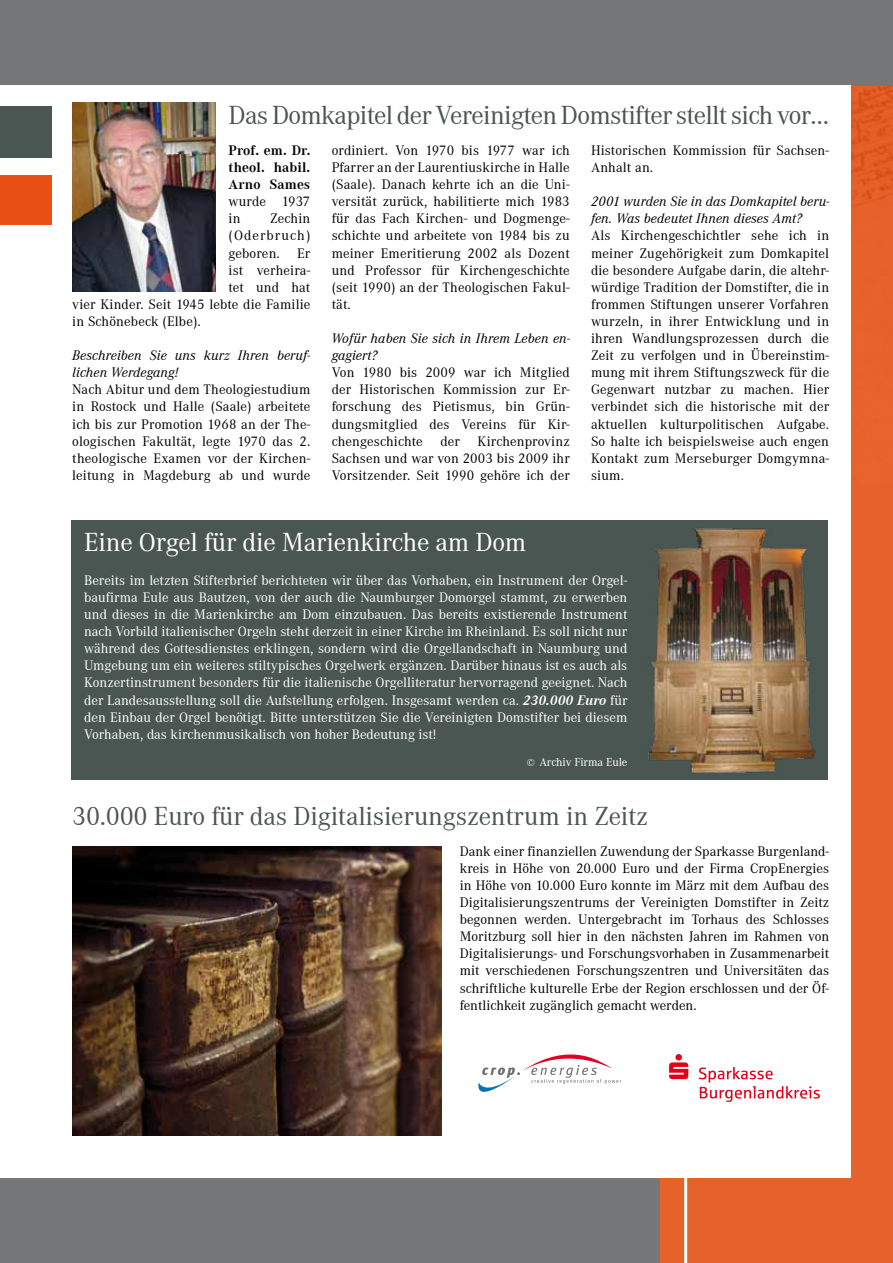
<style>
.page{position:relative;width:893px;height:1263px;background:#fff}
.page>*{position:absolute;margin:0;border:0;box-sizing:border-box;transform-origin:0 0}
.t1{font:27px "Corporate A";letter-spacing:-.025em;color:#4a5652}
.t2{font:27px "Corporate A";letter-spacing:-.01em;color:#fff}
.t3{font:14.25px/17.1px "Corporate A";letter-spacing:.01em;color:#000;text-align:justify}
.t4{font:14.25px/17.1px "Corporate A";color:#fff;text-align:justify}
.t5{font:italic 14.25px/17.1px "Corporate A";letter-spacing:.01em;color:#000}
.t6{font:700 14.25px/17.1px "Corporate A";letter-spacing:.01em;color:#000;text-align:justify}
.t7{font:14.25px "Corporate A";letter-spacing:.075em;color:#000}
.t8{font:12px "Corporate A";letter-spacing:-.01em;color:#fff}
.s1{font-weight:700;font-style:italic}
.s2{font-size:10.5px}
</style>
<div class="page">
<div style="left:657px;top:0;width:236px;height:1263px;background:#e6622b"></div>
<hr style="left:684px;top:0;width:3px;height:1263px;background:#fff">
<div style="left:0;top:1178px;width:659px;height:85px;background:#767778"></div>
<div style="left:0;top:0;width:893px;height:85px;background:#767778"></div>
<div style="left:0;top:85px;width:850px;height:1093px;background:#fff"></div>
<div style="left:0;top:106px;width:51px;height:52px;background:#4a5652"></div>
<div style="left:0;top:175px;width:51px;height:50px;background:#e85113"></div>
<div style="left:71px;top:520px;width:757px;height:259px;background:#4a5652"></div>
<img style="left:648px;top:528px;width:168px;height:245px">
<img style="left:72px;top:103px;width:144px;height:188px">
<img style="left:72px;top:846px;width:370px;height:289px">
<svg style="left:478px;top:1054px;width:143px;height:38px"></svg>
<svg style="left:669px;top:1054px;width:19px;height:25px"></svg>
<svg style="left:699px;top:1067px;width:121px;height:35px"></svg>
<h1 class="t1" style="left:229px;top:101px;width:602px">Das Domkapitel der Vereinigten Domstifter stellt sich vor…</h1>
<p class="t6" style="left:229px;top:142px;width:83px">Prof. em. Dr. theol. habil.<br>Arno Sames</p>
<p class="t3" style="left:229px;top:193px;width:83px">wurde 1937 in</p>
<p class="t3" style="left:270px;top:210px;width:42px">Zechin</p>
<p class="t7" style="left:229px;top:228px;width:83px">(Oderbruch)</p>
<p class="t3" style="left:229px;top:245px;width:83px">geboren. Er</p>
<p class="t3" style="left:229px;top:262px;width:83px">ist verheira-</p>
<p class="t3" style="left:229px;top:279px;width:83px">tet und hat</p>
<p class="t3" style="left:72px;top:296px;width:240px">vier Kinder. Seit 1945 lebte die Familie</p>
<p class="t3" style="left:72px;top:313px;width:130px">in Schönebeck (Elbe).</p>
<p class="t5" style="left:72px;top:347px;width:240px">Beschreiben Sie uns kurz Ihren beruf&shy;lichen Werdegang!</p>
<p class="t3" style="left:72px;top:381px;width:240px">Nach Abitur und dem Theologiestudium in Rostock und Halle (Saale) arbeitete ich bis zur Promotion 1968 an der The&shy;ologischen Fakultät, legte 1970 das 2. theologische Examen vor der Kirchen&shy;leitung in Magdeburg ab und wurde</p>
<p class="t3" style="left:332px;top:142px;width:240px">ordiniert. Von 1970 bis 1977 war ich Pfarrer an der Laurentiuskirche in Halle (Saale). Danach kehrte ich an die Uni&shy;versität zurück, habilitierte mich 1983 für das Fach Kirchen- und Dogmenge&shy;schichte und arbeitete von 1984 bis zu meiner Emeritierung 2002 als Dozent und Professor für Kirchengeschichte (seit 1990) an der Theologischen Fakul&shy;tät.</p>
<p class="t5" style="left:332px;top:330px;width:240px">Wofür haben Sie sich in Ihrem Leben en&shy;gagiert?</p>
<p class="t3" style="left:332px;top:364px;width:240px">Von 1980 bis 2009 war ich Mitglied der Historischen Kommission zur Er&shy;forschung des Pietismus, bin Grün&shy;dungsmitglied des Vereins für Kir&shy;chengeschichte der Kirchenprovinz Sachsen und war von 2003 bis 2009 ihr Vorsitzender. Seit 1990 gehöre ich der</p>
<p class="t3" style="left:591px;top:142px;width:240px">Historischen Kommission für Sachsen-<br>Anhalt an.</p>
<p class="t5" style="left:591px;top:193px;width:240px">2001 wurden Sie in das Domkapitel beru&shy;fen. Was bedeutet Ihnen dieses Amt?</p>
<p class="t3" style="left:591px;top:227px;width:240px">Als Kirchengeschichtler sehe ich in meiner Zugehörigkeit zum Domkapitel die besondere Aufgabe darin, die altehr&shy;würdige Tradition der Domstifter, die in frommen Stiftungen unserer Vorfahren wurzeln, in ihrer Entwicklung und in ihren Wandlungsprozessen durch die Zeit zu verfolgen und in Übereinstim&shy;mung mit ihrem Stiftungszweck für die Gegenwart nutzbar zu machen. Hier verbindet sich die historische mit der aktuellen kulturpolitischen Aufgabe.<br>So halte ich beispielsweise auch engen Kontakt zum Merseburger Domgymna&shy;sium.</p>
<h1 class="t2" style="left:84px;top:527px;width:444px">Eine Orgel für die Marienkirche am Dom</h1>
<p class="t4" style="left:84px;top:572px;width:545px">Bereits im letzten Stifterbrief berichteten wir über das Vorhaben, ein Instrument der Orgel&shy;baufirma Eule aus Bautzen, von der auch die Naumburger Domorgel stammt, zu erwerben und dieses in die Marienkirche am Dom einzubauen. Das bereits existierende Instrument nach Vorbild italienischer Orgeln steht derzeit in einer Kirche im Rheinland. Es soll nicht nur während des Gottesdienstes erklingen, sondern wird die Orgellandschaft in Naumburg und Umgebung um ein weiteres stiltypisches Orgelwerk ergänzen. Darüber hinaus ist es auch als Konzertinstrument besonders für die italienische Orgelliteratur hervorragend geeignet. Nach der Landesausstellung soll die Aufstellung erfolgen. Insgesamt werden ca. <span class="s1">230.000 Euro</span> für den Einbau der Orgel benötigt. Bitte unterstützen Sie die Vereinigten Domstifter bei diesem Vorhaben, das kirchenmusikalisch von hoher Bedeutung ist!</p>
<p class="t8" style="left:527px;top:755px;width:102px"><span class="s2">©</span> Archiv Firma Eule</p>
<h1 class="t1" style="left:72px;top:801px;width:577px">30.000 Euro für das Digitalisierungszentrum in Zeitz</h1>
<p class="t3" style="left:460px;top:843px;width:371px">Dank einer finanziellen Zuwendung der Sparkasse Burgenland&shy;kreis in Höhe von 20.000 Euro und der Firma CropEnergies in Höhe von 10.000 Euro konnte im März mit dem Aufbau des Digitalisierungszentrums der Vereinigten Domstifter in Zeitz begonnen werden. Untergebracht im Torhaus des Schlosses Moritzburg soll hier in den nächsten Jahren im Rahmen von Digitalisierungs- und Forschungsvorhaben in Zusammenarbeit mit verschiedenen Forschungszentren und Universitäten das schriftliche kulturelle Erbe der Region erschlossen und der Öf&shy;fentlichkeit zugänglich gemacht werden.</p>
</div>
